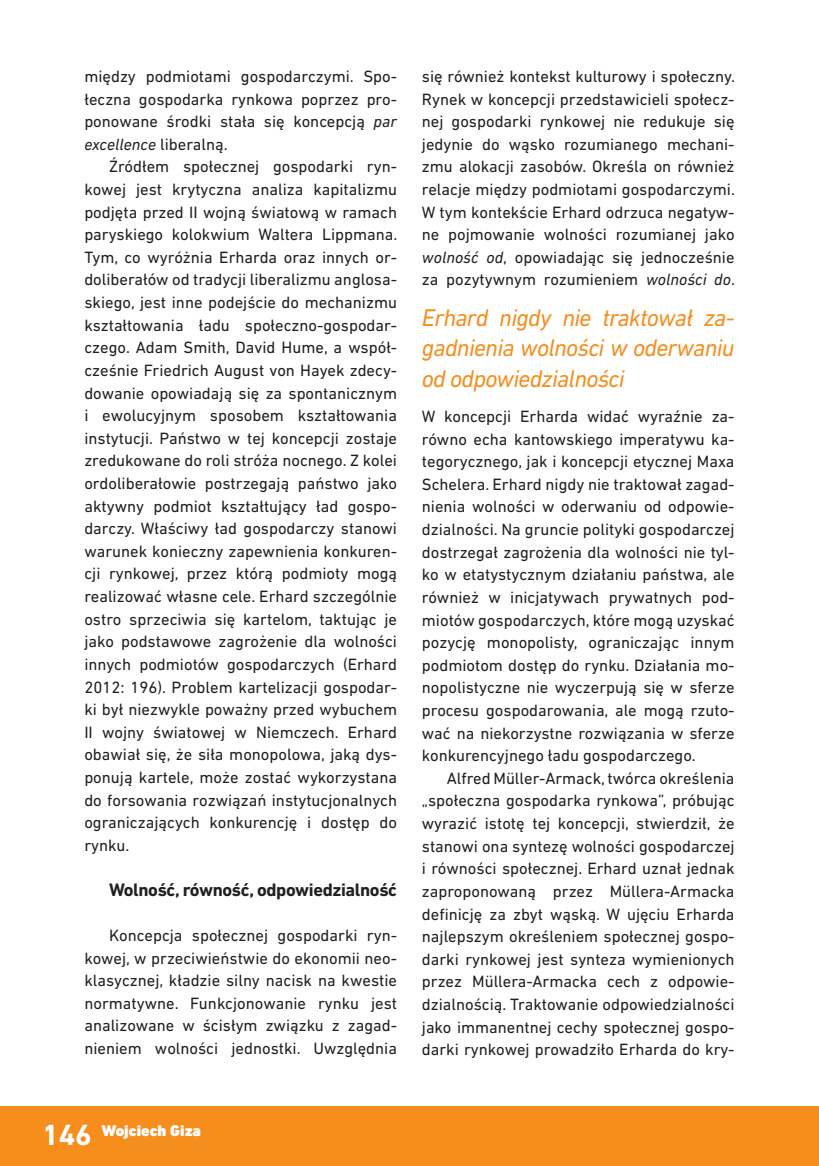
<style>
.page{position:relative;width:819px;height:1166px;background:#fff}
.page>*{position:absolute;margin:0;border:0;box-sizing:border-box;transform-origin:0 0}
.t1{font:700 29.75px "DIN Next LT Pro";color:#fff}
.t2{font:italic 24.5px/30.6px "DIN Next LT Pro";letter-spacing:-.03em;color:#f68e1e;text-align:justify}
.t3{font:700 18.38px "DIN Next LT Pro";letter-spacing:-.02em;color:#231f20}
.t4{font:16.62px/22.6px "DIN Next LT Pro";color:#231f20;text-align:justify}
.t5{font:900 15.75px "DIN Next LT Pro";color:#fff}
.s1{font-style:italic}
</style>
<div class="page">
<div style="left:0;top:1106px;width:819px;height:60px;background:#f68e1e"></div>
<p class="t4" style="left:84px;top:65px;width:314px">między podmiotami gospodarczymi. Spo&shy;łeczna gospodarka rynkowa poprzez pro&shy;ponowane środki stała się koncepcją <span class="s1">par excellence</span> liberalną.</p>
<p class="t4" style="left:84px;top:155px;width:314px;text-indent:25px">Źródłem społecznej gospodarki ryn&shy;kowej jest krytyczna analiza kapitalizmu podjęta przed II wojną światową w ramach paryskiego kolokwium Waltera Lippmana.<br>Tym, co wyróżnia Erharda oraz innych or&shy;doliberałów od tradycji liberalizmu anglosa&shy;skiego, jest inne podejście do mechanizmu kształtowania ładu społeczno-gospodar&shy;czego. Adam Smith, David Hume, a współ&shy;cześnie Friedrich August von Hayek zdecy&shy;dowanie opowiadają się za spontanicznym i ewolucyjnym sposobem kształtowania instytucji. Państwo w tej koncepcji zostaje zredukowane do roli stróża nocnego. Z kolei ordoliberałowie postrzegają państwo jako aktywny podmiot kształtujący ład gospo&shy;darczy. Właściwy ład gospodarczy stanowi warunek konieczny zapewnienia konkuren&shy;cji rynkowej, przez którą podmioty mogą realizować własne cele. Erhard szczególnie ostro sprzeciwia się kartelom, taktując je jako podstawowe zagrożenie dla wolności innych podmiotów gospodarczych (Erhard 2012: 196). Problem kartelizacji gospodar&shy;ki był niezwykle poważny przed wybuchem II wojny światowej w Niemczech. Erhard obawiał się, że siła monopolowa, jaką dys&shy;ponują kartele, może zostać wykorzystana do forsowania rozwiązań instytucjonalnych ograniczających konkurencję i dostęp do rynku.</p>
<p class="t3" style="left:109px;top:879px;width:289px">Wolność, równość, odpowiedzialność</p>
<p class="t4" style="left:84px;top:924px;width:314px;text-indent:25px">Koncepcja społecznej gospodarki ryn&shy;kowej, w przeciwieństwie do ekonomii neo&shy;klasycznej, kładzie silny nacisk na kwestie normatywne. Funkcjonowanie rynku jest analizowane w ścisłym związku z zagad&shy;nieniem wolności jednostki. Uwzględnia</p>
<p class="t4" style="left:422px;top:65px;width:314px">się również kontekst kulturowy i społeczny.<br>Rynek w koncepcji przedstawicieli społecz&shy;nej gospodarki rynkowej nie redukuje się jedynie do wąsko rozumianego mechani&shy;zmu alokacji zasobów. Określa on również relacje między podmiotami gospodarczymi.<br>W tym kontekście Erhard odrzuca negatyw&shy;ne pojmowanie wolności rozumianej jako <span class="s1">wolność od</span>, opowiadając się jednocześnie za pozytywnym rozumieniem <span class="s1">wolności do</span>.</p>
<h2 class="t2" style="left:422px;top:302px;width:314px">Erhard nigdy nie traktował za&shy;gadnienia wolności w oderwaniu od odpowiedzialności</h2>
<p class="t4" style="left:422px;top:405px;width:314px">W koncepcji Erharda widać wyraźnie za&shy;równo echa kantowskiego imperatywu ka&shy;tegorycznego, jak i koncepcji etycznej Maxa Schelera. Erhard nigdy nie traktował zagad&shy;nienia wolności w oderwaniu od odpowie&shy;dzialności. Na gruncie polityki gospodarczej dostrzegał zagrożenia dla wolności nie tyl&shy;ko w etatystycznym działaniu państwa, ale również w inicjatywach prywatnych pod&shy;miotów gospodarczych, które mogą uzyskać pozycję monopolisty, ograniczając innym podmiotom dostęp do rynku. Działania mo&shy;nopolistyczne nie wyczerpują się w sferze procesu gospodarowania, ale mogą rzuto&shy;wać na niekorzystne rozwiązania w sferze konkurencyjnego ładu gospodarczego.</p>
<p class="t4" style="left:422px;top:767px;width:314px;text-indent:25px">Alfred Müller-Armack, twórca określenia „społeczna gospodarka rynkowa”, próbując wyrazić istotę tej koncepcji, stwierdził, że stanowi ona syntezę wolności gospodarczej i równości społecznej. Erhard uznał jednak zaproponowaną przez Müllera-Armacka definicję za zbyt wąską. W ujęciu Erharda najlepszym określeniem społecznej gospo&shy;darki rynkowej jest synteza wymienionych przez Müllera-Armacka cech z odpowie&shy;dzialnością. Traktowanie odpowiedzialności jako immanentnej cechy społecznej gospo&shy;darki rynkowej prowadziło Erharda do kry-</p>
<h1 class="t1" style="left:42px;top:1118px;width:51px">146</h1>
<p class="t5" style="left:102px;top:1121px;width:101px">Wojciech Giza</p>
</div>
